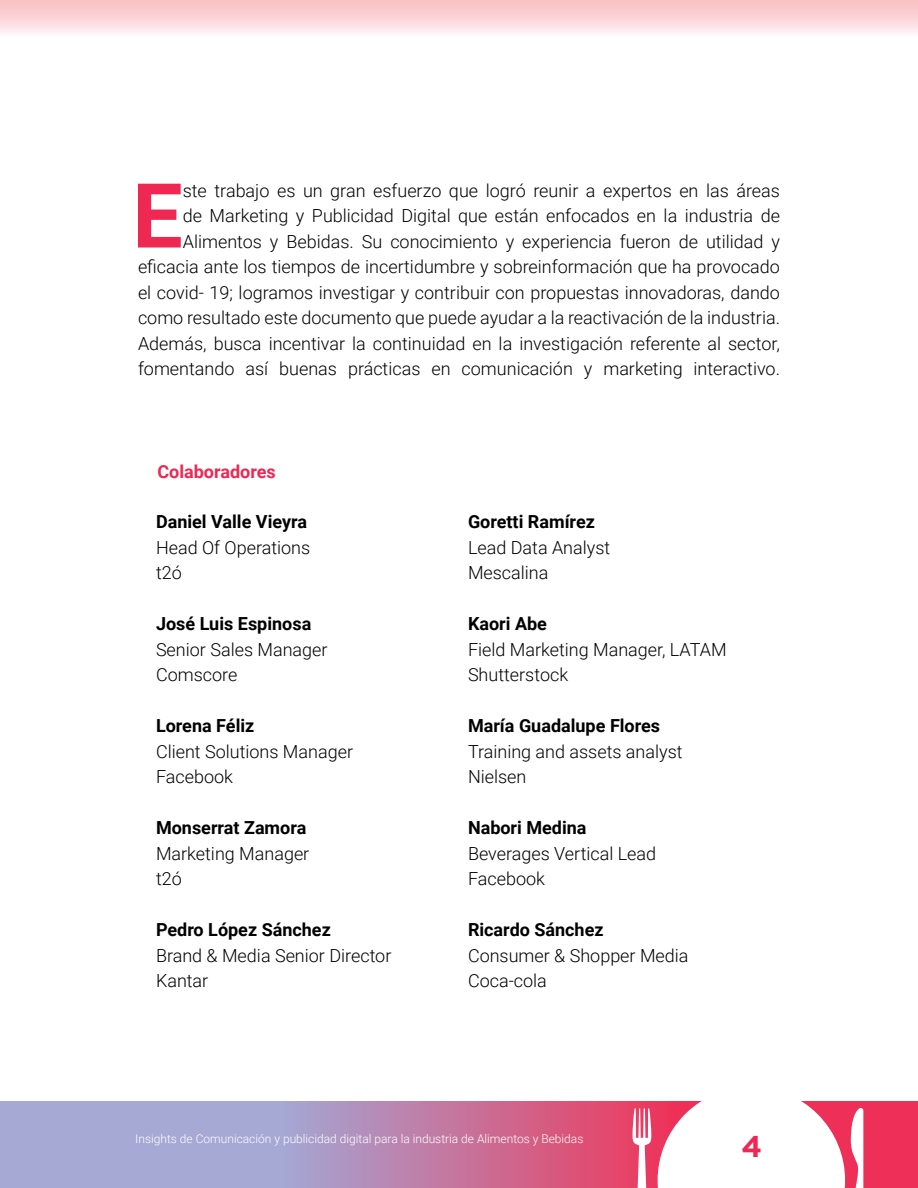
<style>
.page{position:relative;width:918px;height:1188px;background:#fff}
.page>*{position:absolute;margin:0;border:0;box-sizing:border-box;transform-origin:0 0}
.t1{font:700 89.7px "Roboto";color:#ee2753}
.t2{font:700 30px "Gotham";color:#ee2753}
.t3{font:300 18px/25.5px "Roboto";color:#000;text-align:right}
.t4{font:700 18px "Roboto";color:#000}
.t5{font:700 18px "Roboto";color:#ee2753}
.t6{font:300 12px "Roboto";color:#fff}
</style>
<div class="page">
<svg style="left:0;top:1101px;width:918px;height:87px;background:#bb84ae"></svg>
<svg style="left:633px;top:1101px;width:230px;height:87px"></svg>
<svg style="left:0;top:0;width:918px;height:34px;background:#fbd5d9"></svg>
<p class="t3" style="left:138px;top:177px;width:644px">ste trabajo es un gran esfuerzo que logró reunir a expertos en las áreas<br>de Marketing y Publicidad Digital que están enfocados en la industria de Alimentos y Bebidas. Su conocimiento y experiencia fueron de utilidad y eficacia ante los tiempos de incertidumbre y sobreinformación que ha provocado el covid- 19; logramos investigar y contribuir con propuestas innovadoras, dando como resultado este documento que puede ayudar a la reactivación de la industria.<br>Además, busca incentivar la continuidad en la investigación referente al sector, fomentando así buenas prácticas en comunicación y marketing interactivo.</p>
<p class="t1" style="left:132px;top:153px;width:52px">E</p>
<p class="t5" style="left:158px;top:459px;width:120px">Colaboradores</p>
<p class="t4" style="left:156px;top:509px;width:153px">Daniel Valle Vieyra</p>
<p class="t3" style="left:156px;top:534px;width:156px">Head Of Operations</p>
<p class="t3" style="left:156px;top:559px;width:27px">t2ó</p>
<p class="t4" style="left:156px;top:611px;width:157px">José Luis Espinosa</p>
<p class="t3" style="left:156px;top:636px;width:173px">Senior Sales Manager</p>
<p class="t3" style="left:156px;top:661px;width:83px">Comscore</p>
<p class="t4" style="left:156px;top:713px;width:100px">Lorena Féliz</p>
<p class="t3" style="left:156px;top:738px;width:199px">Client Solutions Manager</p>
<p class="t3" style="left:156px;top:763px;width:79px">Facebook</p>
<p class="t4" style="left:156px;top:815px;width:152px">Monserrat Zamora</p>
<p class="t3" style="left:156px;top:840px;width:155px">Marketing Manager</p>
<p class="t3" style="left:156px;top:865px;width:27px">t2ó</p>
<p class="t4" style="left:156px;top:917px;width:176px">Pedro López Sánchez</p>
<p class="t3" style="left:156px;top:942px;width:237px">Brand &amp; Media Senior Director</p>
<p class="t3" style="left:156px;top:967px;width:54px">Kantar</p>
<p class="t4" style="left:468px;top:509px;width:128px">Goretti Ramírez</p>
<p class="t3" style="left:468px;top:534px;width:144px">Lead Data Analyst</p>
<p class="t3" style="left:468px;top:559px;width:82px">Mescalina</p>
<p class="t4" style="left:468px;top:611px;width:81px">Kaori Abe</p>
<p class="t3" style="left:468px;top:636px;width:260px">Field Marketing Manager, LATAM</p>
<p class="t3" style="left:468px;top:661px;width:102px">Shutterstock</p>
<p class="t4" style="left:468px;top:713px;width:194px">María Guadalupe Flores</p>
<p class="t3" style="left:468px;top:738px;width:216px">Training and assets analyst</p>
<p class="t3" style="left:468px;top:763px;width:60px">Nielsen</p>
<p class="t4" style="left:468px;top:815px;width:120px">Nabori Medina</p>
<p class="t3" style="left:468px;top:840px;width:190px">Beverages Vertical Lead</p>
<p class="t3" style="left:468px;top:865px;width:79px">Facebook</p>
<p class="t4" style="left:468px;top:917px;width:137px">Ricardo Sánchez</p>
<p class="t3" style="left:468px;top:942px;width:222px">Consumer &amp; Shopper Media</p>
<p class="t3" style="left:468px;top:967px;width:80px">Coca-cola</p>
<p class="t6" style="left:135px;top:1130px;width:450px">Insights de Comunicación y publicidad digital para la industria de Alimentos y Bebidas</p>
<h2 class="t2" style="left:742px;top:1129px;width:22px">4</h2>
</div>
